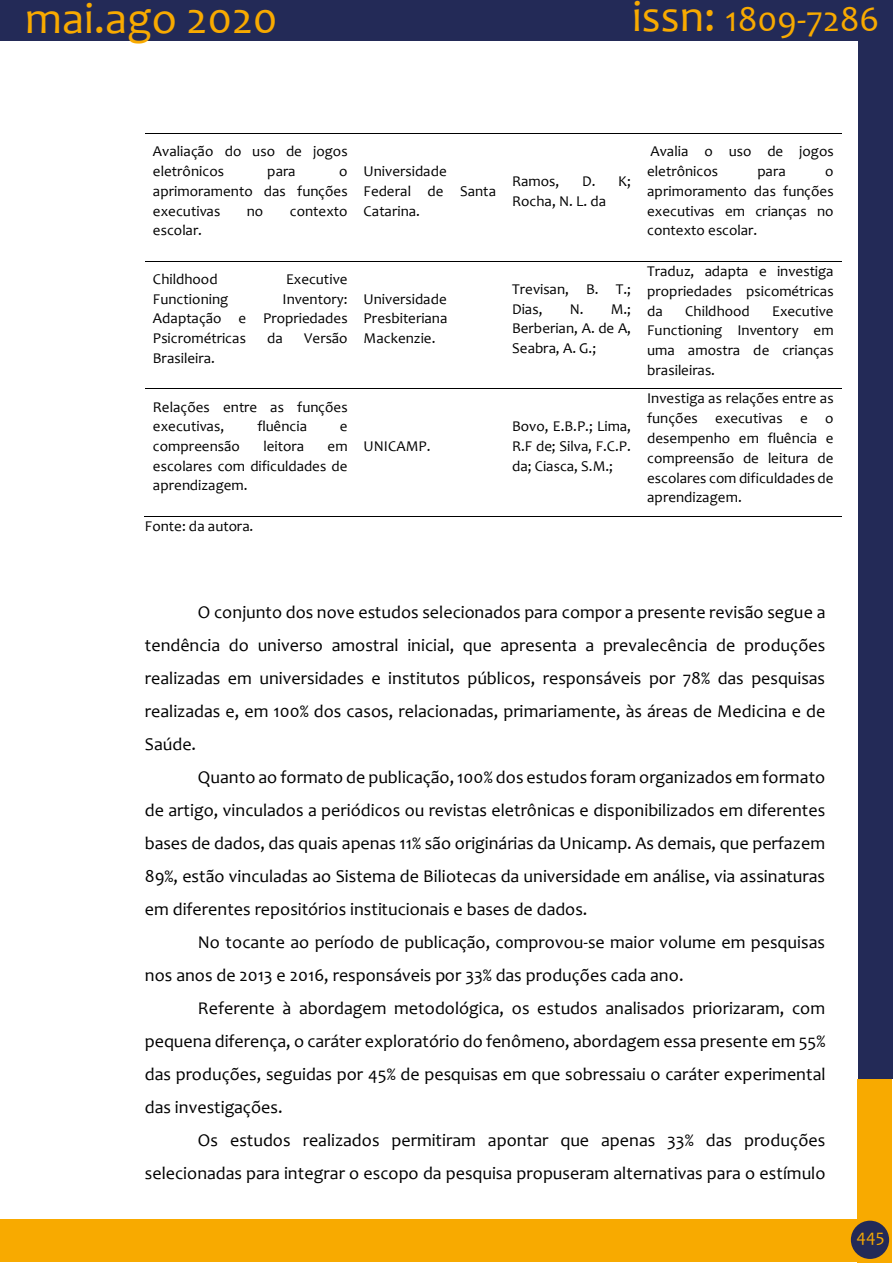
<style>
.page{position:relative;width:893px;height:1263px;background:#fff}
.page>*{position:absolute;margin:0;border:0;box-sizing:border-box;transform-origin:0 0}
.t1{font:45px "Candara";color:#f8aa00}
.t2{font:36px "Candara";color:#f8aa00}
.t3{font:18px/33px "Candara";color:#000;text-align:justify}
.t4{font:18px "Candara";color:#f8aa00}
.t5{font:15px/19.8px "Candara";color:#000;text-align:justify}
.s1{font-size:45px}
</style>
<div class="page">
<div style="left:858px;top:0;width:34px;height:1079px;background:#232a57"></div>
<div style="left:0;top:0;width:890px;height:41px;background:#232a57"></div>
<div style="left:857px;top:1079px;width:34px;height:184px;background:#f8aa00"></div>
<div style="left:0;top:1219px;width:860px;height:43px;background:#f8aa00"></div>
<div style="left:851px;top:1221px;width:38px;height:38px;background:#232a57;border-radius:50%"></div>
<hr style="left:145px;top:133px;width:210px;height:1px;background:#000">
<hr style="left:356px;top:133px;width:148px;height:1px;background:#000">
<hr style="left:505px;top:133px;width:134px;height:1px;background:#000">
<hr style="left:640px;top:133px;width:201px;height:1px;background:#000">
<hr style="left:145px;top:261px;width:210px;height:1px;background:#000">
<hr style="left:356px;top:261px;width:148px;height:1px;background:#000">
<hr style="left:505px;top:261px;width:134px;height:1px;background:#000">
<hr style="left:640px;top:261px;width:201px;height:1px;background:#000">
<hr style="left:145px;top:388px;width:210px;height:1px;background:#000">
<hr style="left:356px;top:388px;width:148px;height:1px;background:#000">
<hr style="left:505px;top:388px;width:134px;height:1px;background:#000">
<hr style="left:640px;top:388px;width:201px;height:1px;background:#000">
<hr style="left:144px;top:516px;width:211px;height:1px;background:#000">
<hr style="left:355px;top:516px;width:149px;height:1px;background:#000">
<hr style="left:504px;top:516px;width:135px;height:1px;background:#000">
<hr style="left:639px;top:516px;width:202px;height:1px;background:#000">
<h1 class="t1" style="left:25px;top:-9px;width:254px">mai.ago 2020</h1>
<h2 class="t2" style="left:632px;top:-3px;width:249px"><span class="s1">issn:</span> 1809-7286</h2>
<p class="t5" style="left:153px;top:141px;width:196px">Avaliação do uso de jogos eletrônicos</p>
<p class="t5" style="left:153px;top:161px;width:196px;text-indent:186px">o aprimoramento das funções executivas</p>
<p class="t5" style="left:267px;top:161px;width:30px">para</p>
<p class="t5" style="left:247px;top:201px;width:18px">no</p>
<p class="t5" style="left:290px;top:201px;width:59px">contexto</p>
<p class="t5" style="left:153px;top:220px;width:51px">escolar.</p>
<p class="t5" style="left:153px;top:269px;width:66px">Childhood</p>
<p class="t5" style="left:286px;top:269px;width:63px">Executive</p>
<p class="t5" style="left:153px;top:289px;width:77px">Functioning</p>
<p class="t5" style="left:153px;top:289px;width:196px;text-indent:130px">Inventory:<br>Adaptação e Propriedades Psicrométricas</p>
<p class="t5" style="left:267px;top:328px;width:17px">da</p>
<p class="t5" style="left:304px;top:328px;width:45px">Versão</p>
<p class="t5" style="left:153px;top:348px;width:63px">Brasileira.</p>
<p class="t5" style="left:364px;top:161px;width:134px;text-align:left">Universidade<br>Federal de Santa<br>Catarina.</p>
<p class="t5" style="left:512px;top:171px;width:49px">Ramos,</p>
<p class="t5" style="left:512px;top:171px;width:120px;text-indent:70px">D. K;<br>Rocha, N. L. da</p>
<p class="t5" style="left:364px;top:289px;width:85px">Universidade Presbiteriana Mackenzie.</p>
<p class="t5" style="left:512px;top:279px;width:120px">Trevisan, B. T.;<br>Dias,</p>
<p class="t5" style="left:512px;top:299px;width:120px;text-indent:58px">N. M.; Berberian, A. de A, Seabra, A. G.;</p>
<p class="t5" style="left:153px;top:397px;width:196px">Relações entre as funções executivas,</p>
<p class="t5" style="left:257px;top:416px;width:51px">fluência</p>
<p class="t5" style="left:340px;top:416px;width:9px">e</p>
<p class="t5" style="left:153px;top:436px;width:88px">compreensão</p>
<p class="t5" style="left:263px;top:436px;width:42px">leitora</p>
<p class="t5" style="left:153px;top:436px;width:196px;text-indent:175px">em escolares com dificuldades de aprendizagem.</p>
<p class="t5" style="left:364px;top:436px;width:69px">UNICAMP.</p>
<p class="t5" style="left:145px;top:516px;width:110px">Fonte: da autora.</p>
<p class="t5" style="left:512px;top:416px;width:120px">Bovo, E.B.P.; Lima, R.F de; Silva, F.C.P. da; Ciasca, S.M.;</p>
<p class="t5" style="left:647px;top:141px;width:188px">Avalia o uso de jogos eletrônicos</p>
<p class="t5" style="left:647px;top:161px;width:188px;text-indent:178px">o aprimoramento das funções executivas em crianças no contexto escolar.</p>
<p class="t5" style="left:757px;top:161px;width:30px">para</p>
<p class="t5" style="left:647px;top:261px;width:188px">Traduz, adapta e investiga propriedades psicométricas da</p>
<p class="t5" style="left:685px;top:301px;width:66px">Childhood</p>
<p class="t5" style="left:647px;top:301px;width:188px;text-indent:125px">Executive Functioning Inventory em uma amostra de crianças brasileiras.</p>
<p class="t5" style="left:647px;top:388px;width:188px">Investiga as relações entre as funções executivas e o desempenho em fluência e compreensão de leitura de escolares com dificuldades de aprendizagem.</p>
<p class="t3" style="left:145px;top:596px;width:682px;text-indent:53px">O conjunto dos nove estudos selecionados para compor a presente revisão segue a tendência do universo amostral inicial, que apresenta a prevalecência de produções realizadas em universidades e institutos públicos, responsáveis por 78% das pesquisas realizadas e, em 100% dos casos, relacionadas, primariamente, às áreas de Medicina e de Saúde.</p>
<p class="t3" style="left:145px;top:760px;width:682px;text-indent:53px">Quanto ao formato de publicação, 100% dos estudos foram organizados em formato de artigo, vinculados a periódicos ou revistas eletrônicas e disponibilizados em diferentes bases de dados, das quais apenas 11% são originárias da Unicamp. As demais, que perfazem 89%, estão vinculadas ao Sistema de Biliotecas da universidade em análise, via assinaturas em diferentes repositórios institucionais e bases de dados.</p>
<p class="t3" style="left:145px;top:925px;width:682px;text-indent:53px">No tocante ao período de publicação, comprovou-se maior volume em pesquisas nos anos de 2013 e 2016, responsáveis por 33% das produções cada ano.</p>
<p class="t3" style="left:145px;top:991px;width:682px;text-indent:53px">Referente à abordagem metodológica, os estudos analisados priorizaram, com pequena diferença, o caráter exploratório do fenômeno, abordagem essa presente em 55% das produções, seguidas por 45% de pesquisas em que sobressaiu o caráter experimental das investigações.</p>
<p class="t3" style="left:145px;top:1123px;width:682px;text-align:right">Os estudos realizados permitiram apontar que apenas 33% das produções selecionadas para integrar o escopo da pesquisa propuseram alternativas para o estímulo</p>
<p class="t4" style="left:856px;top:1224px;width:30px">445</p>
</div>
